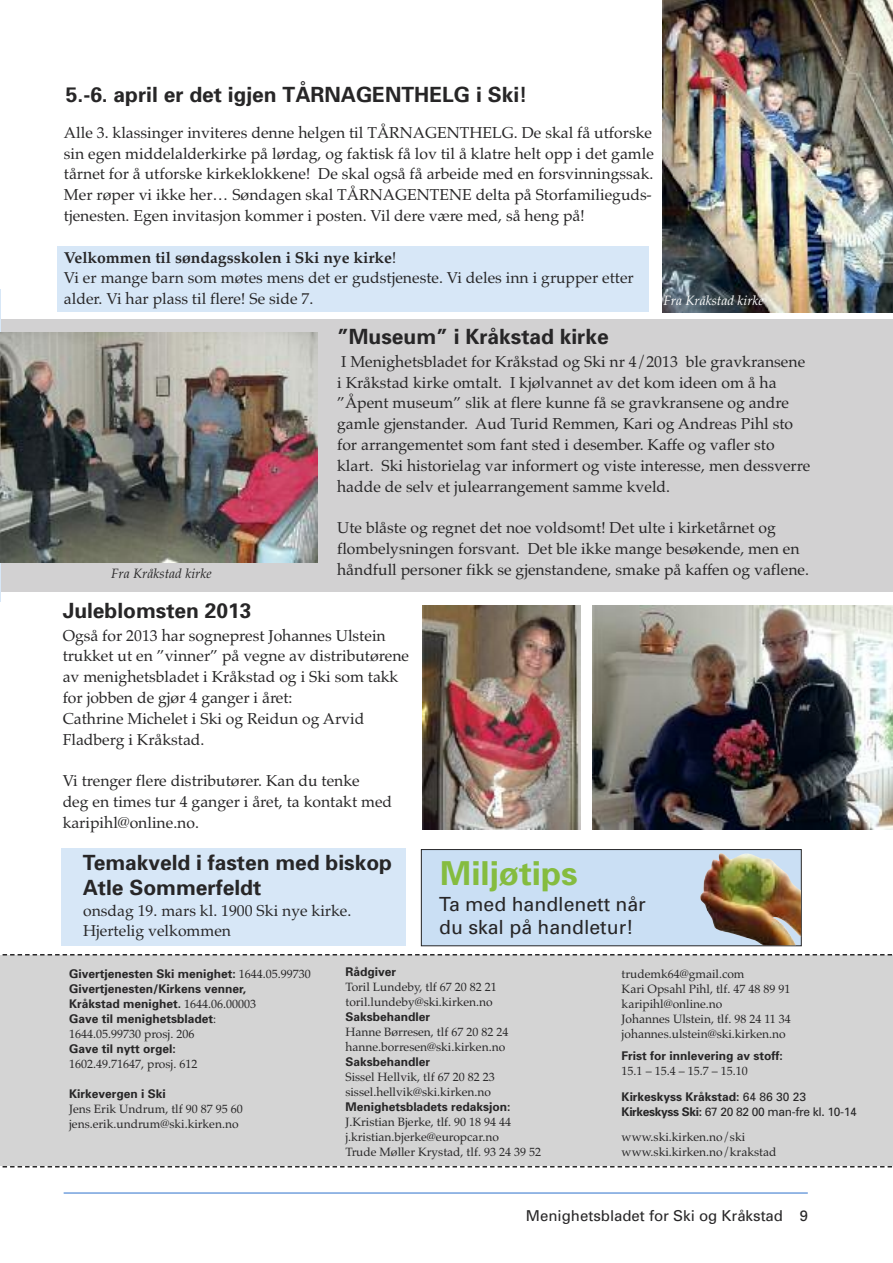
<style>
.page{position:relative;width:893px;height:1263px;background:#fff}
.page>*{position:absolute;margin:0;border:0;box-sizing:border-box;transform-origin:0 0}
.t1{font:700 33px "Univers";color:#85bc3f}
.t2{font:700 21px/25.2px "Univers";color:#272627}
.t3{font:19.5px/22.5px "Univers";color:#272627}
.t4{font:15.75px/20.9px "Palatino";color:#272627}
.t5{font:15px "Univers";color:#272627}
.t6{font:italic 13.5px "Palatino";color:#272627}
.t7{font:italic 13.5px "Palatino";color:#fff}
.t8{font:12px/15px "Palatino";color:#272627}
.t9{font:700 12px/15px "Univers";color:#272627}
.s1{font-weight:700}
.s2{font-family:"Palatino";font-weight:400}
.s3{font-weight:400}
</style>
<div class="page">
<div style="left:0;top:319px;width:893px;height:272px;background:#d2d1d2"></div>
<div style="left:0;top:955px;width:893px;height:211px;background:#d4d4d4"></div>
<svg style="left:2px;top:954px;width:891px;height:1px"></svg>
<svg style="left:2px;top:1166px;width:891px;height:1px"></svg>
<hr style="left:0;top:289px;width:1px;height:312px;background:#d7e7f7">
<div style="left:62px;top:848px;width:344px;height:98px;background:#d7e7f7"></div>
<div style="left:57px;top:247px;width:591px;height:65px;background:#d7e7f7"></div>
<img style="left:593px;top:606px;width:300px;height:224px">
<img style="left:422px;top:605px;width:158px;height:224px">
<img style="left:663px;top:0;width:230px;height:313px">
<img style="left:0;top:332px;width:317px;height:230px">
<hr style="left:64px;top:1193px;width:744px;height:1px;background:#2d72cc">
<div style="left:421px;top:849px;width:380px;height:97px;background:#cadff4"></div>
<div style="left:421px;top:849px;width:381px;height:97px;border:1px solid #272627"></div>
<img style="left:700px;top:853px;width:101px;height:92px">
<h2 class="t2" style="left:66px;top:84px;width:463px">5.-6. april er det igjen TÅRNAGENTHELG i Ski!</h2>
<p class="t4" style="left:64px;top:122px;width:591px">Alle 3. klassinger inviteres denne helgen til TÅRNAGENTHELG. De skal få utforske sin egen middelalderkirke på lørdag, og faktisk få lov til å klatre helt opp i det gamle tårnet for å utforske kirkeklokkene! De skal også få arbeide med en forsvinningssak.<br>Mer røper vi ikke her… Søndagen skal TÅRNAGENTENE delta på Storfamilieguds&shy;tjenesten. Egen invitasjon kommer i posten. Vil dere være med, så heng på!</p>
<p class="t4" style="left:64px;top:247px;width:571px"><span class="s1">Velkommen til søndagsskolen i Ski nye kirke</span>!<br>Vi er mange barn som møtes mens det er gudstjeneste. Vi deles inn i grupper etter alder. Vi har plass til flere! Se side 7.</p>
<h2 class="t2" style="left:337px;top:326px;width:273px">”Museum” i Kråkstad kirke</h2>
<p class="t4" style="left:337px;top:351px;width:475px">I Menighetsbladet for Kråkstad og Ski nr 4/2013 ble gravkransene<br>i Kråkstad kirke omtalt. I kjølvannet av det kom ideen om å ha ”Åpent museum” slik at flere kunne få se gravkransene og andre gamle gjenstander. Aud Turid Remmen, Kari og Andreas Pihl sto for arrangementet som fant sted i desember. Kaffe og vafler sto klart. Ski historielag var informert og viste interesse, men dessverre hadde de selv et julearrangement samme kveld.</p>
<p class="t4" style="left:337px;top:517px;width:473px">Ute blåste og regnet det noe voldsomt! Det ulte i kirketårnet og flombelysningen forsvant. Det ble ikke mange besøkende, men en håndfull personer fikk se gjenstandene, smake på kaffen og vaflene.</p>
<p class="t7" style="left:663px;top:292px;width:102px">Fra Kråkstad kirke</p>
<p class="t6" style="left:111px;top:566px;width:102px">Fra Kråkstad kirke</p>
<h2 class="t2" style="left:63px;top:599px;width:190px">Juleblomsten 2013</h2>
<p class="t4" style="left:63px;top:625px;width:348px">Også for 2013 har sogneprest Johannes Ulstein trukket ut en ”vinner” på vegne av distributørene av menighetsbladet i Kråkstad og i Ski som takk for jobben de gjør 4 ganger i året:<br>Cathrine Michelet i Ski og Reidun og Arvid Fladberg i Kråkstad.</p>
<p class="t4" style="left:63px;top:770px;width:331px">Vi trenger flere distributører. Kan du tenke<br>deg en times tur 4 ganger i året, ta kontakt med karipihl@online.no.</p>
<h2 class="t2" style="left:83px;top:852px;width:311px">Temakveld i fasten med biskop<br>Atle Sommerfeldt</h2>
<p class="t4" style="left:83px;top:900px;width:270px">onsdag 19. mars kl. 1900 Ski nye kirke.<br>Hjertelig velkommen</p>
<h1 class="t1" style="left:440px;top:861px;width:139px">Miljøtips</h1>
<p class="t3" style="left:439px;top:895px;width:208px">Ta med handlenett når du skal på handletur!</p>
<p class="t9" style="left:69px;top:967px;width:243px">Givertjenesten Ski menighet: <span class="s2">1644.05.99730<br></span>Givertjenesten/Kirkens venner,<br>Kråkstad menighet. <span class="s2">1644.06.00003<br></span>Gave til menighetsbladet<span class="s2">:</span></p>
<p class="t8" style="left:69px;top:1026px;width:127px">1644.05.99730 prosj. 206</p>
<p class="t9" style="left:69px;top:1042px;width:108px">Gave til nytt orgel:</p>
<p class="t8" style="left:69px;top:1056px;width:130px">1602.49.71647, prosj. 612</p>
<p class="t9" style="left:69px;top:1087px;width:98px">Kirkevergen i Ski</p>
<p class="t8" style="left:69px;top:1101px;width:175px">Jens Erik Undrum, tlf 90 87 95 60 jens.erik.undrum@ski.kirken.no</p>
<p class="t9" style="left:345px;top:966px;width:52px">Rådgiver</p>
<p class="t8" style="left:345px;top:980px;width:153px">Toril Lundeby, tlf 67 20 82 21 toril.lundeby@ski.kirken.no</p>
<p class="t9" style="left:345px;top:1011px;width:86px">Saksbehandler</p>
<p class="t8" style="left:345px;top:1025px;width:164px">Hanne Børresen, tlf 67 20 82 24 hanne.borresen@ski.kirken.no</p>
<p class="t9" style="left:345px;top:1056px;width:86px">Saksbehandler</p>
<p class="t8" style="left:345px;top:1070px;width:151px">Sissel Hellvik, tlf 67 20 82 23 sissel.hellvik@ski.kirken.no</p>
<p class="t9" style="left:345px;top:1101px;width:167px">Menighetsbladets redaksjon:</p>
<p class="t8" style="left:345px;top:1115px;width:197px">J.Kristian Bjerke, tlf. 90 18 94 44 j.kristian.bjerke@europcar.no<br>Trude Møller Krystad, tlf. 93 24 39 52</p>
<p class="t8" style="left:622px;top:966px;width:171px">trudemk64@gmail.com<br>Kari Opsahl Pihl, tlf. 47 48 89 91 karipihl@online.no<br>Johannes Ulstein, tlf. 98 24 11 34 johannes.ulstein@ski.kirken.no</p>
<p class="t9" style="left:622px;top:1049px;width:163px">Frist for innlevering av stoff:</p>
<p class="t8" style="left:622px;top:1063px;width:127px">15.1 – 15.4 – 15.7 – 15.10</p>
<p class="t9" style="left:622px;top:1090px;width:237px">Kirkeskyss Kråkstad: <span class="s3">64 86 30 23<br></span>Kirkeskyss Ski: <span class="s3">67 20 82 00 man-fre kl. 10-14</span></p>
<p class="t8" style="left:622px;top:1129px;width:156px">www.ski.kirken.no/ski www.ski.kirken.no/krakstad</p>
<p class="t5" style="left:526px;top:1211px;width:284px">Menighetsbladet for Ski og Kråkstad 9</p>
</div>
